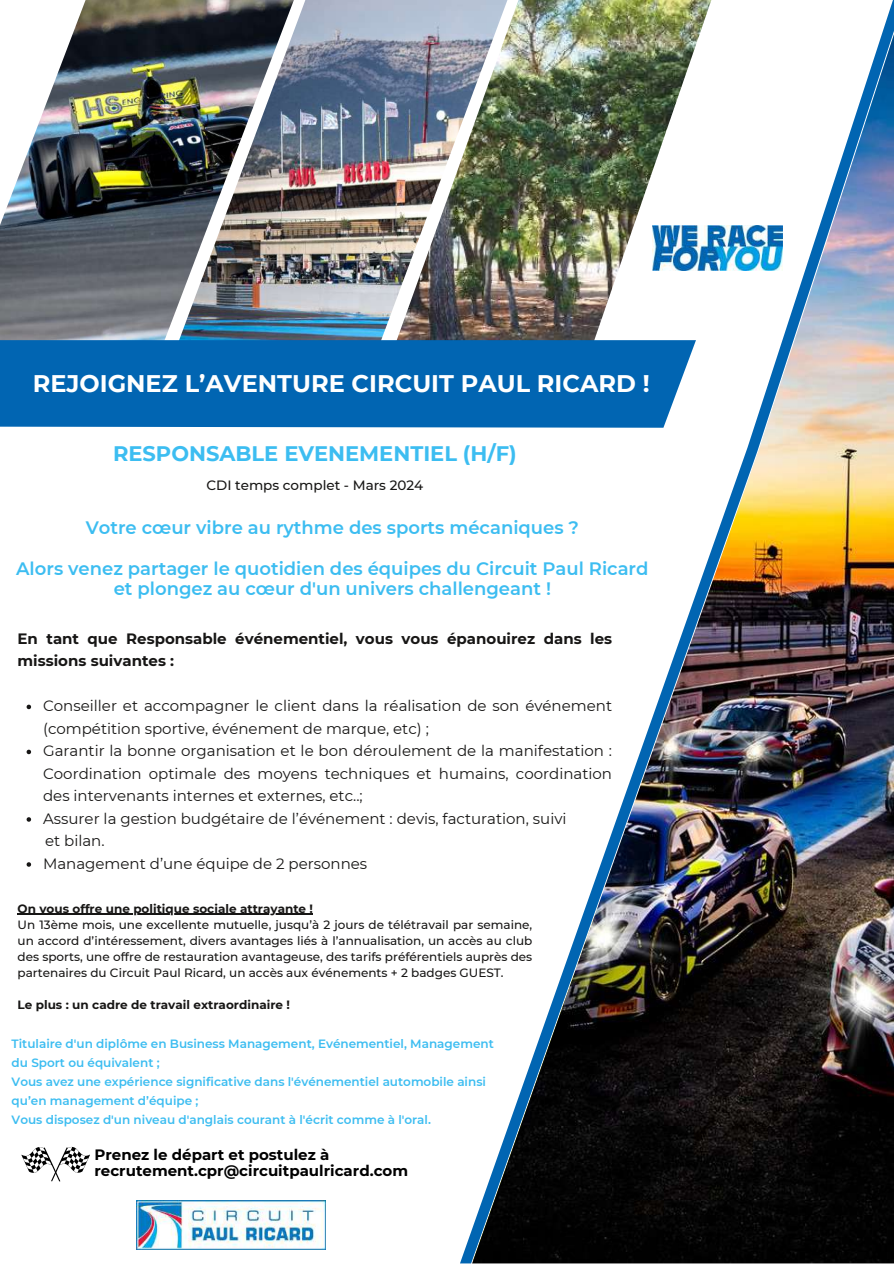
<style>
.page{position:relative;width:894px;height:1264px;background:#fff}
.page>*{position:absolute;margin:0;border:0;box-sizing:border-box;transform-origin:0 0}
.t1{font:700 24px "Montserrat";color:#fff}
.t2{font:700 21px "Montserrat";color:#3cbdf1}
.t3{font:600 18px/20.2px "Montserrat";color:#3cbdf1;text-align:center}
.t4{font:15px/22.5px "Montserrat";color:#171615}
.t5{font:700 15px/22.5px "Montserrat";color:#171615}
.t6{font:700 15px/15.8px "Montserrat";color:#000}
.t7{font:500 13.5px "Montserrat";color:#171615}
.t8{font:500 12px/16px "Montserrat";color:#171615;text-align:justify}
.t9{font:600 12px/19px "Montserrat";color:#3cbdf1}
.t10{font:700 12px "Montserrat";color:#171615}
</style>
<div class="page">
<img style="left:136px;top:1200px;width:189px;height:49px">
<img style="left:319px;top:0;width:141px;height:340px">
<img style="left:0;top:0;width:319px;height:340px">
<div style="left:0;top:340px;width:460px;height:88px;background:#0165b2"></div>
<svg style="left:27px;top:704px;width:4px;height:5px"></svg>
<svg style="left:27px;top:749px;width:4px;height:5px"></svg>
<svg style="left:27px;top:817px;width:4px;height:4px"></svg>
<svg style="left:27px;top:862px;width:4px;height:4px"></svg>
<img style="left:460px;top:0;width:12px;height:1263px">
<img style="left:472px;top:0;width:421px;height:1263px">
<svg style="left:21px;top:1146px;width:69px;height:35px"></svg>
<hr style="left:18px;top:913px;width:295px;height:1px;background:#171615">
<img style="left:652px;top:225px;width:130px;height:45px">
<h1 class="t1" style="left:33px;top:368px;width:618px">REJOIGNEZ L’AVENTURE CIRCUIT PAUL RICARD !</h1>
<h2 class="t2" style="left:113px;top:440px;width:405px">RESPONSABLE EVENEMENTIEL (H/F)</h2>
<p class="t7" style="left:206px;top:477px;width:218px">CDI temps complet - Mars 2024</p>
<p class="t3" style="left:86px;top:517px;width:494px">Votre cœur vibre au rythme des sports mécaniques ?</p>
<p class="t3" style="left:16px;top:558px;width:633px">Alors venez partager le quotidien des équipes du Circuit Paul Ricard et plongez au cœur d'un univers challengeant !</p>
<p class="t5" style="left:18px;top:627px;width:596px">En tant que Responsable événementiel, vous vous épanouirez dans les missions suivantes :</p>
<p class="t4" style="left:43px;top:694px;width:570px">Conseiller et accompagner le client dans la réalisation de son événement (compétition sportive, événement de marque, etc) ;<br>Garantir la bonne organisation et le bon déroulement de la manifestation :<br>Coordination optimale des moyens techniques et humains, coordination des intervenants internes et externes, etc..;<br>Assurer la gestion budgétaire de l’événement : devis, facturation, suivi<br>et bilan.<br>Management d’une équipe de 2 personnes</p>
<p class="t10" style="left:18px;top:900px;width:297px">On vous offre une politique sociale attrayante !</p>
<p class="t8" style="left:18px;top:916px;width:516px">Un 13ème mois, une excellente mutuelle, jusqu’à 2 jours de télétravail par semaine, un accord d’intéressement, divers avantages liés à l’annualisation, un accès au club des sports, une offre de restauration avantageuse, des tarifs préférentiels auprès des partenaires du Circuit Paul Ricard, un accès aux événements + 2 badges GUEST.</p>
<p class="t10" style="left:18px;top:996px;width:274px">Le plus : un cadre de travail extraordinaire !</p>
<p class="t9" style="left:12px;top:1033px;width:483px">Titulaire d'un diplôme en Business Management, Evénementiel, Management du Sport ou équivalent ;<br>Vous avez une expérience significative dans l'événementiel automobile ainsi qu’en management d’équipe ;<br>Vous disposez d'un niveau d'anglais courant à l'écrit comme à l'oral.</p>
<p class="t6" style="left:94px;top:1146px;width:315px">Prenez le départ et postulez à recrutement.cpr@circuitpaulricard.com</p>
</div>
